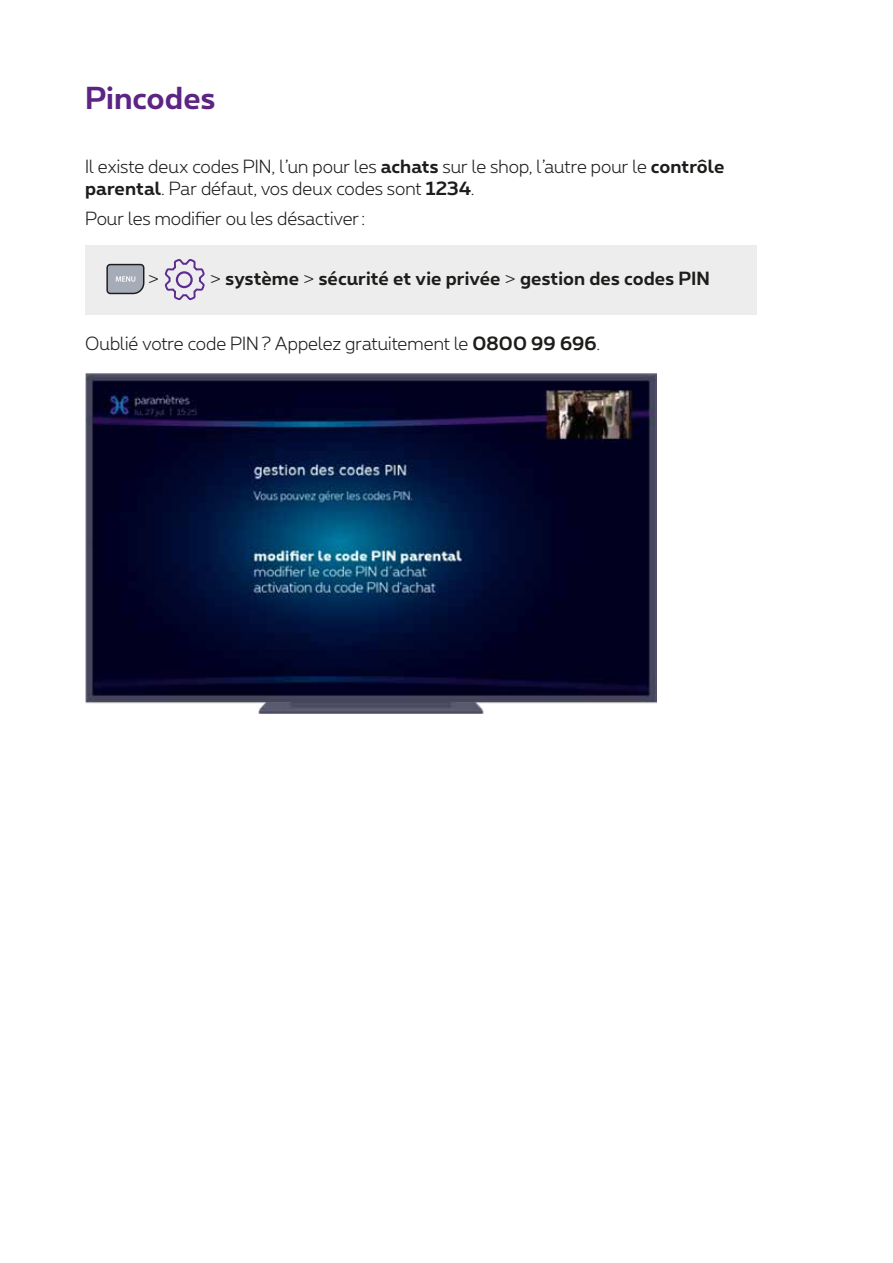
<style>
.page{position:relative;width:893px;height:1263px;background:#fff}
.page>*{position:absolute;margin:0;border:0;box-sizing:border-box;transform-origin:0 0}
.t1{font:700 30px "Proximus";color:#5c2483}
.t2{font:300 18px/21.6px "Proximus";color:#1d1d1b}
.t3{font:700 18px "Proximus";letter-spacing:.005em;color:#1d1d1b}
.s1{font-weight:700}
.s2{font-weight:300}
</style>
<div class="page">
<div style="left:85px;top:245px;width:672px;height:69px;background:#ededed"></div>
<svg style="left:106px;top:263px;width:39px;height:32px"></svg>
<svg style="left:164px;top:259px;width:41px;height:42px"></svg>
<div style="left:176px;top:271px;width:17px;height:17px;border:2px solid #5c2d91;border-radius:50%"></div>
<img style="left:85px;top:373px;width:572px;height:340px">
<h1 class="t1" style="left:85px;top:76px;width:132px">Pincodes</h1>
<p class="t2" style="left:85px;top:155px;width:641px">Il existe deux codes PIN, l’un pour les <span class="s1">achats</span> sur le shop, l’autre pour le <span class="s1">contrôle parental</span>. Par défaut, vos deux codes sont <span class="s1">1234</span>.</p>
<p class="t2" style="left:85px;top:206px;width:282px">Pour les modifier ou les désactiver:</p>
<p class="t2" style="left:148px;top:267px;width:13px">&gt;</p>
<p class="t3" style="left:210px;top:265px;width:501px"><span class="s2">&gt;</span> système <span class="s2">&gt;</span> sécurité et vie privée <span class="s2">&gt;</span> gestion des codes PIN</p>
<p class="t2" style="left:85px;top:331px;width:516px">Oublié votre code PIN? Appelez gratuitement le <span class="s1">0800 99 696</span>.</p>
</div>
